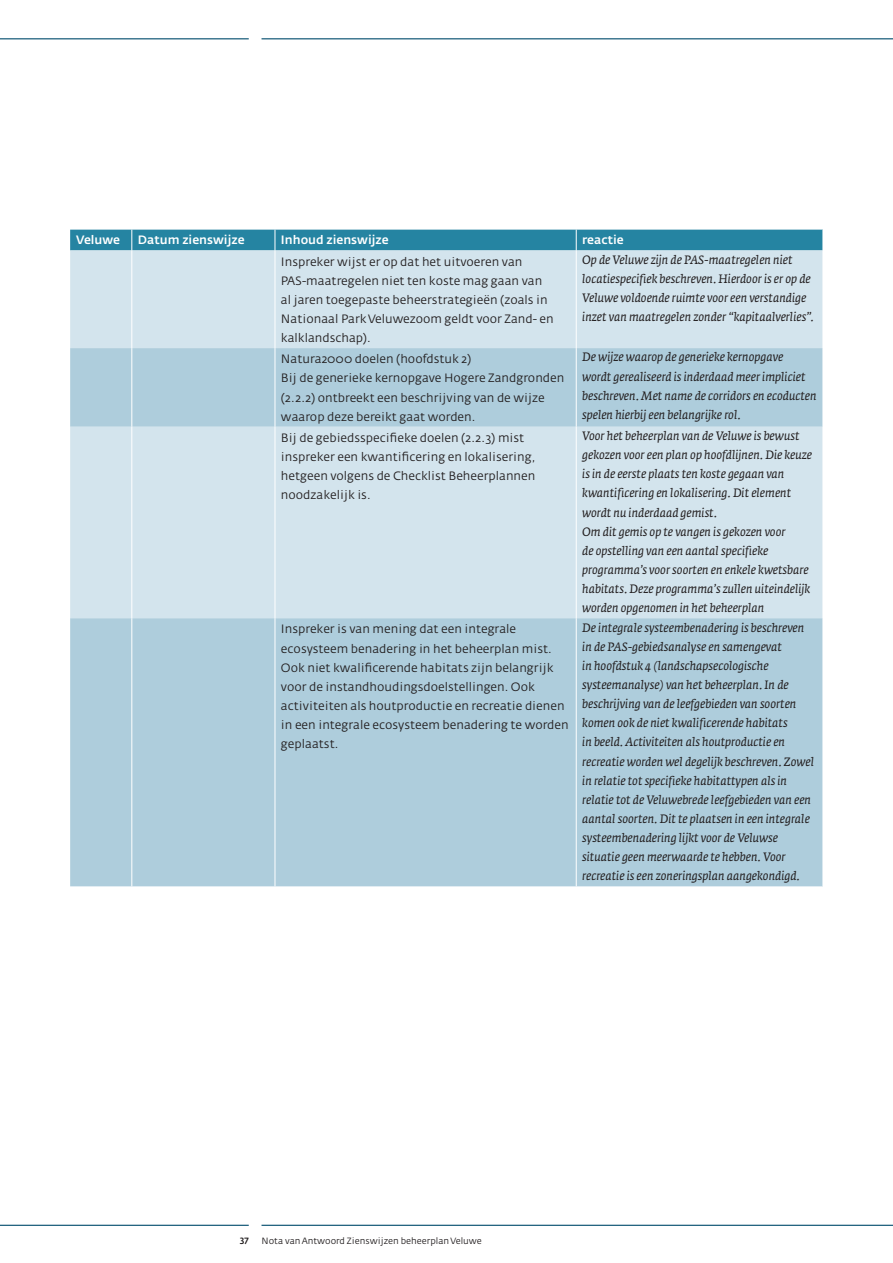
<style>
.page{position:relative;width:893px;height:1263px;background:#fff}
.page>*{position:absolute;margin:0;border:0;box-sizing:border-box;transform-origin:0 0}
.tabel_broodtekst{font:italic 12px/19.2px "Fedra Serif A";color:#231f20}
.tabel_broodtekst-2{font:12px/19.2px "Fedra Sans Alt";color:#231f20}
.kop_tabel{font:500 12px "Fedra Sans Alt";color:#fff}
.t1{font:9px "Fedra Sans Alt";color:#231f20}
.t2{font:9px "Fedra Sans Alt Medium SC";color:#231f20}
</style>
<div class="page">
<hr style="left:0;top:38px;width:249px;height:1px;background:#004b6c">
<hr style="left:261px;top:38px;width:632px;height:1px;background:#004b6c">
<hr style="left:261px;top:1225px;width:632px;height:1px;background:#004b6c">
<hr style="left:0;top:1225px;width:249px;height:1px;background:#004b6c">
<div style="left:70px;top:250px;width:753px;height:98px;background:#d3e4ed"></div>
<svg style="left:70px;top:348px;width:753px;height:538px;background:#bbd5e2"></svg>
<hr style="left:132px;top:250px;width:1px;height:98px;background:#fff">
<hr style="left:275px;top:250px;width:1px;height:98px;background:#fff">
<hr style="left:132px;top:348px;width:1px;height:79px;background:#fff">
<hr style="left:275px;top:348px;width:1px;height:79px;background:#fff">
<hr style="left:132px;top:427px;width:1px;height:191px;background:#fff">
<hr style="left:275px;top:427px;width:1px;height:191px;background:#fff">
<hr style="left:132px;top:618px;width:1px;height:268px;background:#fff">
<hr style="left:275px;top:618px;width:1px;height:268px;background:#fff">
<hr style="left:576px;top:250px;width:1px;height:98px;background:#fff">
<hr style="left:576px;top:348px;width:1px;height:79px;background:#fff">
<hr style="left:576px;top:427px;width:1px;height:191px;background:#fff">
<hr style="left:576px;top:618px;width:1px;height:268px;background:#fff">
<div style="left:70px;top:230px;width:753px;height:20px;background:#2584a2"></div>
<p class="kop_tabel" style="left:76px;top:233px;width:45px">Veluwe</p>
<p class="kop_tabel" style="left:138px;top:233px;width:108px">Datum zienswijze</p>
<p class="kop_tabel" style="left:281px;top:233px;width:109px">Inhoud zienswijze</p>
<p class="kop_tabel" style="left:582px;top:233px;width:43px">reactie</p>
<p class="tabel_broodtekst-2" style="left:281px;top:252px;width:274px">Inspreker wijst er op dat het uitvoeren van PAS-maatregelen niet ten koste mag gaan van al jaren toegepaste beheerstrategieën (zoals in Nationaal Park Veluwezoom geldt voor Zand- en kalklandschap).</p>
<p class="tabel_broodtekst" style="left:582px;top:250px;width:233px">Op de Veluwe zijn de PAS-maatregelen niet locatiespecifiek beschreven. Hierdoor is er op de Veluwe voldoende ruimte voor een verstandige inzet van maatregelen zonder “kapitaalverlies”.</p>
<p class="tabel_broodtekst-2" style="left:281px;top:350px;width:192px">Natura2000 doelen (hoofdstuk 2)</p>
<p class="tabel_broodtekst-2" style="left:281px;top:369px;width:285px">Bij de generieke kernopgave Hogere Zandgronden (2.2.2) ontbreekt een beschrijving van de wijze waarop deze bereikt gaat worden.</p>
<p class="tabel_broodtekst" style="left:582px;top:348px;width:236px">De wijze waarop de generieke kernopgave<br>wordt gerealiseerd is inderdaad meer impliciet beschreven. Met name de corridors en ecoducten spelen hierbij een belangrijke rol.</p>
<p class="tabel_broodtekst-2" style="left:281px;top:428px;width:256px">Bij de gebiedsspecifieke doelen (2.2.3) mist inspreker een kwantificering en lokalisering, hetgeen volgens de Checklist Beheerplannen noodzakelijk is.</p>
<p class="tabel_broodtekst" style="left:582px;top:426px;width:231px">Voor het beheerplan van de Veluwe is bewust gekozen voor een plan op hoofdlijnen. Die keuze is in de eerste plaats ten koste gegaan van kwantificering en lokalisering. Dit element wordt nu inderdaad gemist.</p>
<p class="tabel_broodtekst" style="left:582px;top:522px;width:230px">Om dit gemis op te vangen is gekozen voor<br>de opstelling van een aantal specifieke programma’s voor soorten en enkele kwetsbare habitats. Deze programma’s zullen uiteindelijk worden opgenomen in het beheerplan</p>
<p class="tabel_broodtekst-2" style="left:281px;top:620px;width:289px">Inspreker is van mening dat een integrale ecosysteem benadering in het beheerplan mist.<br>Ook niet kwalificerende habitats zijn belangrijk voor de instandhoudingsdoelstellingen. Ook activiteiten als houtproductie en recreatie dienen in een integrale ecosysteem benadering te worden geplaatst.</p>
<p class="tabel_broodtekst" style="left:582px;top:618px;width:233px">De integrale systeembenadering is beschreven in de PAS-gebiedsanalyse en samengevat<br>in hoofdstuk 4 (landschapsecologische systeemanalyse) van het beheerplan. In de beschrijving van de leefgebieden van soorten komen ook de niet kwalificerende habitats<br>in beeld. Activiteiten als houtproductie en recreatie worden wel degelijk beschreven. Zowel in relatie tot specifieke habitattypen als in relatie tot de Veluwebrede leefgebieden van een aantal soorten. Dit te plaatsen in een integrale systeembenadering lijkt voor de Veluwse situatie geen meerwaarde te hebben. Voor recreatie is een zoneringsplan aangekondigd.</p>
<p class="t2" style="left:240px;top:1235px;width:10px">37</p>
<p class="t1" style="left:261px;top:1236px;width:222px">Nota van Antwoord Zienswijzen beheerplan Veluwe</p>
</div>
